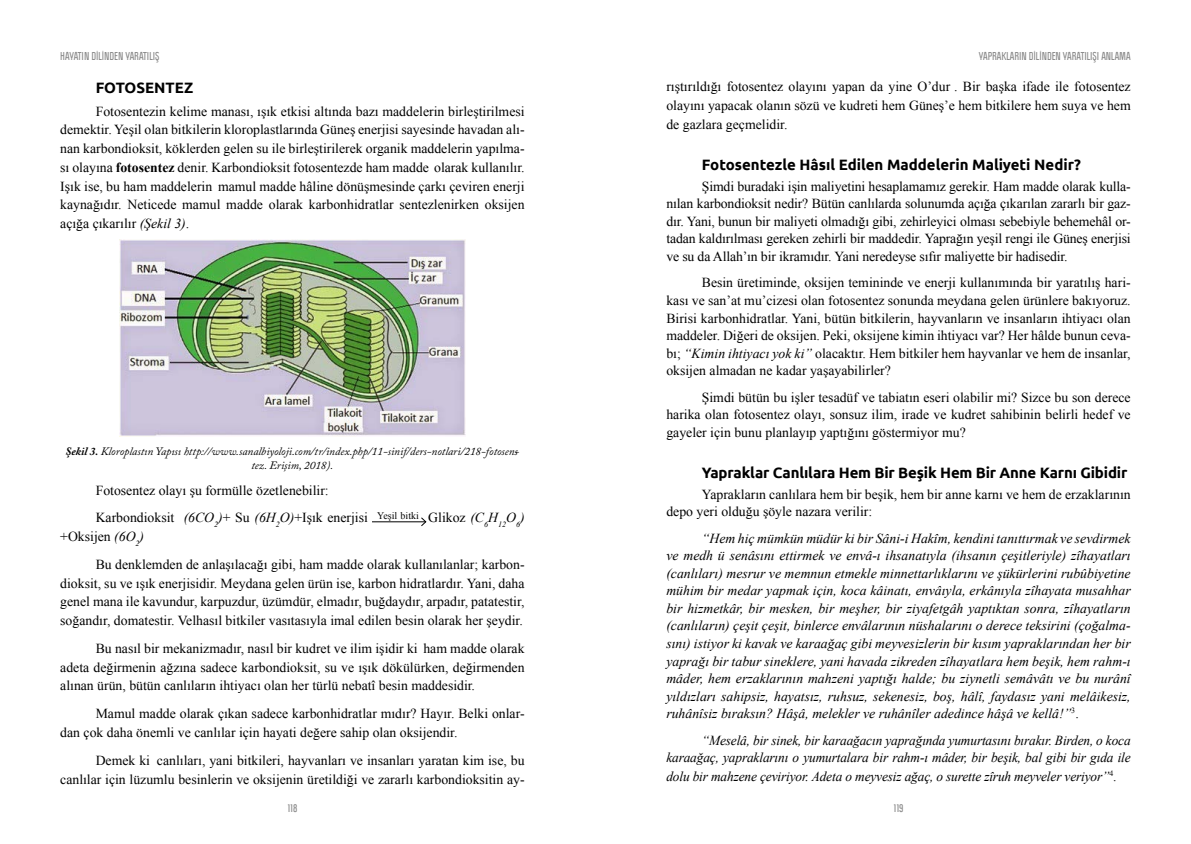
<style>
.page{position:relative;width:1191px;height:844px;background:#fff}
.page>*{position:absolute;margin:0;border:0;box-sizing:border-box;transform-origin:0 0}
._00-ARABASLIK{font:700 15px "Ubuntu";letter-spacing:-.01em;color:#000}
._00-NRML{font:13.75px/18.8px "Times New Roman";color:#000;text-align:justify}
._00-NRML-2{font:italic 13.75px/17.5px "Times New Roman";letter-spacing:-.01em;color:#000;text-align:justify}
._02-RESIMALTI-G-NKT{font:italic 11.25px/13.5px "Adobe Caslon Pro";color:#000;text-align:center}
.t1{font:700 10px "Politica";color:#878787}
.s1{font-weight:700}
.s2{font-style:italic}
.s3{font-style:normal}
</style>
<div class="page">
<img style="left:119px;top:239px;width:346px;height:197px">
<hr style="left:372px;top:521px;width:54px;height:1px;background:#000">
<svg style="left:420px;top:517px;width:7px;height:9px"></svg>
<p class="t1" style="left:60px;top:50px;width:101px">HAYATIN DİLİNDEN YARATILIŞ</p>
<p class="_00-ARABASLIK" style="left:96px;top:79px;width:99px">FOTOSENTEZ</p>
<p class="_00-NRML" style="left:60px;top:101px;width:466px;text-indent:35px">Fotosentezin kelime manası, ışık etkisi altında bazı maddelerin birleştirilmesi demektir. Yeşil olan bitkilerin kloroplastlarında Güneş enerjisi sayesinde havadan alı&shy;nan karbondioksit, köklerden gelen su ile birleştirilerek organik maddelerin yapılma&shy;sı olayına <span class="s1">fotosentez</span> denir. Karbondioksit fotosentezde ham madde olarak kullanılır.<br>Işık ise, bu ham maddelerin mamul madde hâline dönüşmesinde çarkı çeviren enerji kaynağıdır. Neticede mamul madde olarak karbonhidratlar sentezlenirken oksijen açığa çıkarılır <span class="s2">(Şekil 3)</span>.</p>
<p class="_02-RESIMALTI-G-NKT" style="left:66px;top:444px;width:455px"><span class="s1">Şekil 3.</span> Kloroplastın Yapısı http://www.sanalbiyoloji.com/tr/index.php/11-sinif/ders-notlari/218-fotosen&shy;tez. Erişim, 2018).</p>
<p class="_00-NRML" style="left:96px;top:480px;width:234px">Fotosentez olayı şu formülle özetlenebilir:</p>
<p class="_00-NRML" style="left:60px;top:508px;width:466px;text-indent:35px">Karbondioksit <span class="s2">(6CO</span><sub>2</sub><span class="s2">)</span>+ Su <span class="s2">(6H</span><sub>2</sub><span class="s2">O)</span>+Işık enerjisi <sup>Yeşil</sup> <sup>bitki</sup> Glikoz <span class="s2">(C</span><sub>6</sub><span class="s2">H</span><sub>12</sub><span class="s2">O</span><sub>6</sub><span class="s2">) </span>+Oksijen <span class="s2">(6O</span><sub>2</sub><span class="s2">)</span></p>
<p class="_00-NRML" style="left:60px;top:554px;width:466px;text-indent:35px">Bu denklemden de anlaşılacağı gibi, ham madde olarak kullanılanlar; karbon&shy;dioksit, su ve ışık enerjisidir. Meydana gelen ürün ise, karbon hidratlardır. Yani, daha genel mana ile kavundur, karpuzdur, üzümdür, elmadır, buğdaydır, arpadır, patatestir, soğandır, domatestir. Velhasıl bitkiler vasıtasıyla imal edilen besin olarak her şeydir.</p>
<p class="_00-NRML" style="left:60px;top:638px;width:466px;text-indent:35px">Bu nasıl bir mekanizmadır, nasıl bir kudret ve ilim işidir ki ham madde olarak adeta değirmenin ağzına sadece karbondioksit, su ve ışık dökülürken, değirmenden alınan ürün, bütün canlıların ihtiyacı olan her türlü nebatî besin maddesidir.</p>
<p class="_00-NRML" style="left:60px;top:703px;width:466px;text-indent:35px">Mamul madde olarak çıkan sadece karbonhidratlar mıdır? Hayır. Belki onlar&shy;dan çok daha önemli ve canlılar için hayati değere sahip olan oksijendir.</p>
<p class="_00-NRML" style="left:60px;top:750px;width:466px;text-align:right">Demek ki canlıları, yani bitkileri, hayvanları ve insanları yaratan kim ise, bu canlılar için lüzumlu besinlerin ve oksijenin üretildiği ve zararlı karbondioksitin ay-</p>
<p class="t1" style="left:978px;top:50px;width:153px">YAPRAKLARIN DİLİNDEN YARATILIŞI ANLAMA</p>
<p class="_00-NRML" style="left:666px;top:77px;width:466px">rıştırıldığı fotosentez olayını yapan da yine O’dur . Bir başka ifade ile fotosentez olayını yapacak olanın sözü ve kudreti hem Güneş’e hem bitkilere hem suya ve hem de gazlara geçmelidir.</p>
<p class="_00-ARABASLIK" style="left:702px;top:155px;width:381px">Fotosentezle Hâsıl Edilen Maddelerin Maliyeti Nedir?</p>
<p class="_00-NRML" style="left:666px;top:177px;width:466px;line-height:17.5px;text-indent:35px">Şimdi buradaki işin maliyetini hesaplamamız gerekir. Ham madde olarak kulla&shy;nılan karbondioksit nedir? Bütün canlılarda solunumda açığa çıkarılan zararlı bir gaz&shy;dır. Yani, bunun bir maliyeti olmadığı gibi, zehirleyici olması sebebiyle behemehâl or&shy;tadan kaldırılması gereken zehirli bir maddedir. Yaprağın yeşil rengi ile Güneş enerjisi ve su da Allah’ın bir ikramıdır. Yani neredeyse sıfır maliyette bir hadisedir.</p>
<p class="_00-NRML" style="left:666px;top:274px;width:466px;line-height:17.5px;text-indent:35px">Besin üretiminde, oksijen temininde ve enerji kullanımında bir yaratılış hari&shy;kası ve san’at mu’cizesi olan fotosentez sonunda meydana gelen ürünlere bakıyoruz.<br>Birisi karbonhidratlar. Yani, bütün bitkilerin, hayvanların ve insanların ihtiyacı olan maddeler. Diğeri de oksijen. Peki, oksijene kimin ihtiyacı var? Her hâlde bunun ceva&shy;bı; <span class="s2">“Kimin ihtiyacı yok ki”</span> olacaktır. Hem bitkiler hem hayvanlar ve hem de insanlar, oksijen almadan ne kadar yaşayabilirler?</p>
<p class="_00-NRML" style="left:666px;top:388px;width:466px;line-height:17.5px;text-indent:35px">Şimdi bütün bu işler tesadüf ve tabiatın eseri olabilir mi? Sizce bu son derece harika olan fotosentez olayı, sonsuz ilim, irade ve kudret sahibinin belirli hedef ve gayeler için bunu planlayıp yaptığını göstermiyor mu?</p>
<p class="_00-ARABASLIK" style="left:702px;top:463px;width:427px">Yapraklar Canlılara Hem Bir Beşik Hem Bir Anne Karnı Gibidir</p>
<p class="_00-NRML" style="left:666px;top:485px;width:466px;line-height:17.5px;text-indent:35px">Yaprakların canlılara hem bir beşik, hem bir anne karnı ve hem de erzaklarının depo yeri olduğu şöyle nazara verilir:</p>
<p class="_00-NRML-2" style="left:666px;top:529px;width:466px;text-indent:35px">“Hem hiç mümkün müdür ki bir Sâni-i Hakîm, kendini tanıttırmak ve sevdirmek ve medh ü senâsını ettirmek ve envâ-ı ihsanatıyla (ihsanın çeşitleriyle) zîhayatları (canlıları) mesrur ve memnun etmekle minnettarlıklarını ve şükürlerini rubûbiyetine mühim bir medar yapmak için, koca kâinatı, envâıyla, erkânıyla zîhayata musahhar bir hizmetkâr, bir mesken, bir meşher, bir ziyafetgâh yaptıktan sonra, zîhayatların (canlıların) çeşit çeşit, binlerce envâlarının nüshalarını o derece teksirini (çoğalma&shy;sını) istiyor ki kavak ve karaağaç gibi meyvesizlerin bir kısım yapraklarından her bir yaprağı bir tabur sineklere, yani havada zikreden zîhayatlara hem beşik, hem rahm-ı mâder, hem erzaklarının mahzeni yaptığı halde; bu ziynetli semâvâtı ve bu nurânî yıldızları sahipsiz, hayatsız, ruhsuz, sekenesiz, boş, hâlî, faydasız yani melâikesiz, ruhânîsiz bıraksın? Hâşâ, melekler ve ruhânîler adedince hâşâ ve kellâ!”<sup>3</sup><span class="s3">.</span></p>
<p class="_00-NRML-2" style="left:666px;top:730px;width:466px;text-align:right">“Meselâ, bir sinek, bir karaağacın yaprağında yumurtasını bırakır. Birden, o koca karaağaç, yapraklarını o yumurtalara bir rahm-ı mâder, bir beşik, bal gibi bir gıda ile</p>
<p class="_00-NRML-2" style="left:666px;top:767px;width:452px">dolu bir mahzene çeviriyor. Adeta o meyvesiz ağaç, o surette zîruh meyveler veriyor”<sup>4</sup><span class="s3">.</span></p>
<p class="t1" style="left:287px;top:801px;width:11px">118</p>
<p class="t1" style="left:893px;top:801px;width:11px">119</p>
</div>
